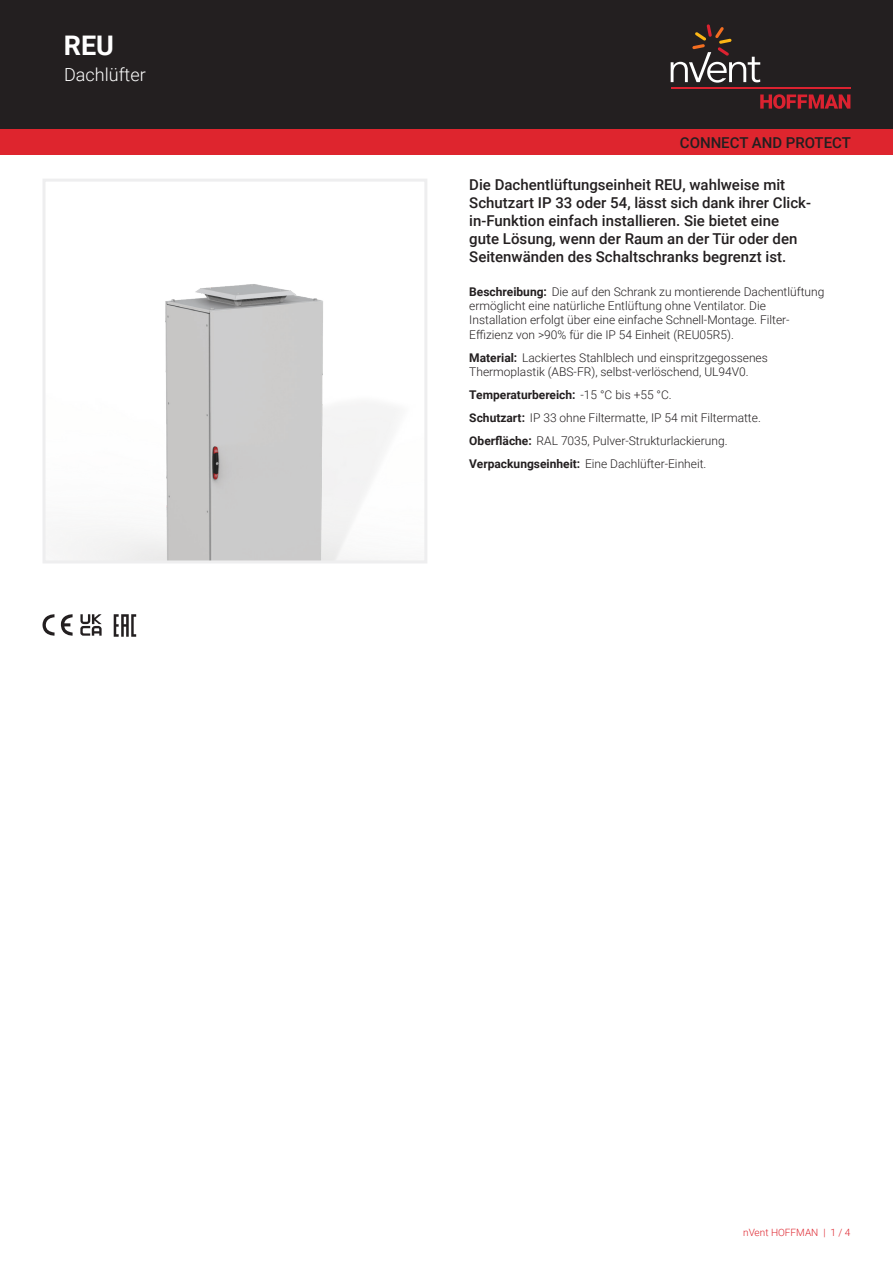
<style>
.page{position:relative;width:893px;height:1263px;background:#fff}
.page>*{position:absolute;margin:0;border:0;box-sizing:border-box;transform-origin:0 0}
.t1{font:700 27px "Roboto";color:#fff}
.t2{font:300 18px "Roboto";color:#fff}
.t3{font:500 15px/18px "Roboto";color:#231f20}
.t4{font:300 12px/14.4px "Roboto";color:#231f20}
.t5{font:300 10.05px "Roboto";color:#de252e}
.s1{font-weight:700}
</style>
<div class="page">
<div style="left:0;top:0;width:893px;height:129px;background:#231f20"></div>
<svg style="left:760px;top:94px;width:90px;height:15px"></svg>
<hr style="left:671px;top:88px;width:179px;height:1px;background:#db2230">
<svg style="left:671px;top:24px;width:89px;height:59px"></svg>
<div style="left:0;top:129px;width:893px;height:26px;background:#de252e"></div>
<img style="left:64px;top:284px;width:333px;height:275px">
<div style="left:43px;top:179px;width:384px;height:384px;border:3px solid #eeeeef"></div>
<svg style="left:43px;top:614px;width:30px;height:22px"></svg>
<svg style="left:80px;top:614px;width:22px;height:22px"></svg>
<svg style="left:114px;top:614px;width:22px;height:23px"></svg>
<h1 class="t1" style="left:64px;top:26px;width:52px">REU</h1>
<h2 class="t2" style="left:64px;top:62px;width:83px">Dachlüfter</h2>
<p class="t3" style="left:680px;top:133px;width:173px">CONNECT AND PROTECT</p>
<p class="t3" style="left:469px;top:175px;width:343px">Die Dachentlüftungseinheit REU, wahlweise mit Schutzart IP 33 oder 54, lässt sich dank ihrer Click&shy;in-Funktion einfach installieren. Sie bietet eine gute Lösung, wenn der Raum an der Tür oder den Seitenwänden des Schaltschranks begrenzt ist.</p>
<p class="t4" style="left:469px;top:284px;width:357px"><span class="s1">Beschreibung:</span> Die auf den Schrank zu montierende Dachentlüftung ermöglicht eine natürliche Entlüftung ohne Ventilator. Die Installation erfolgt über eine einfache Schnell-Montage. Filter-Effizienz von &gt;90% für die IP 54 Einheit (REU05R5).</p>
<p class="t4" style="left:469px;top:350px;width:300px"><span class="s1">Material:</span> Lackiertes Stahlblech und einspritzgegossenes<br>Thermoplastik (ABS-FR), selbst-verlöschend, UL94V0.</p>
<p class="t4" style="left:469px;top:383px;width:293px;line-height:23px"><span class="s1">Temperaturbereich:</span> -15 °C bis +55 °C.<br><span class="s1">Schutzart:</span> IP 33 ohne Filtermatte, IP 54 mit Filtermatte.<br><span class="s1">Oberfläche:</span> RAL 7035, Pulver-Strukturlackierung.<br><span class="s1">Verpackungseinheit:</span> Eine Dachlüfter-Einheit.</p>
<p class="t5" style="left:743px;top:1226px;width:109px">nVent HOFFMAN | 1 / 4</p>
</div>
